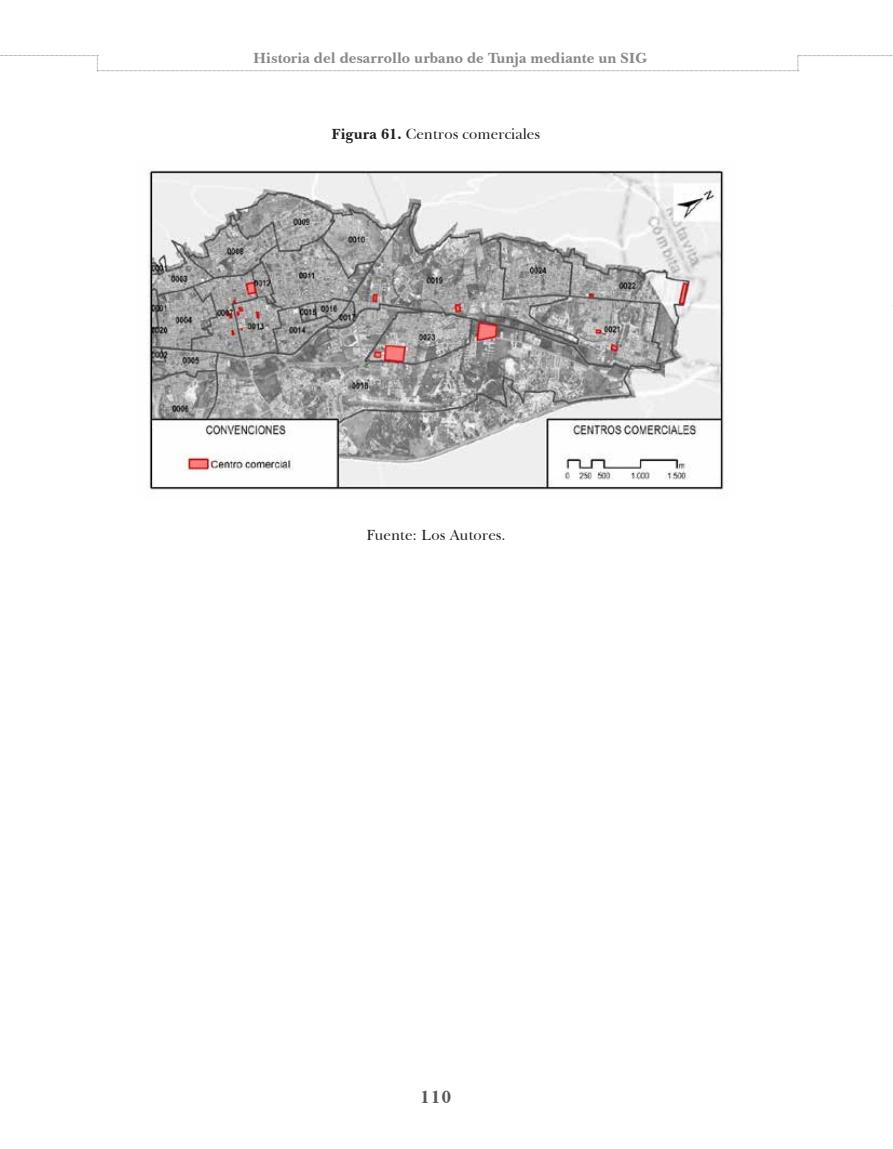
<style>
.page{position:relative;width:893px;height:1149px;background:#fff}
.page>*{position:absolute;margin:0;border:0;box-sizing:border-box;transform-origin:0 0}
.t1{font:700 18px "Baskerville BT";color:#575756}
.t2{font:700 15px "Baskerville BT";color:#878787}
.t3{font:15px "Baskerville BT";color:#1d1d1b}
.s1{font-weight:700}
</style>
<div class="page">
<svg style="left:0;top:55px;width:893px;height:16px"></svg>
<img style="left:147px;top:168px;width:577px;height:322px">
<p class="t2" style="left:253px;top:49px;width:395px">Historia del desarrollo urbano de Tunja mediante un SIG</p>
<p class="t3" style="left:332px;top:125px;width:210px"><span class="s1">Figura 61.</span> Centros comerciales</p>
<p class="t3" style="left:366px;top:526px;width:141px">Fuente: Los Autores.</p>
<p class="t1" style="left:420px;top:1085px;width:33px">110</p>
</div>
